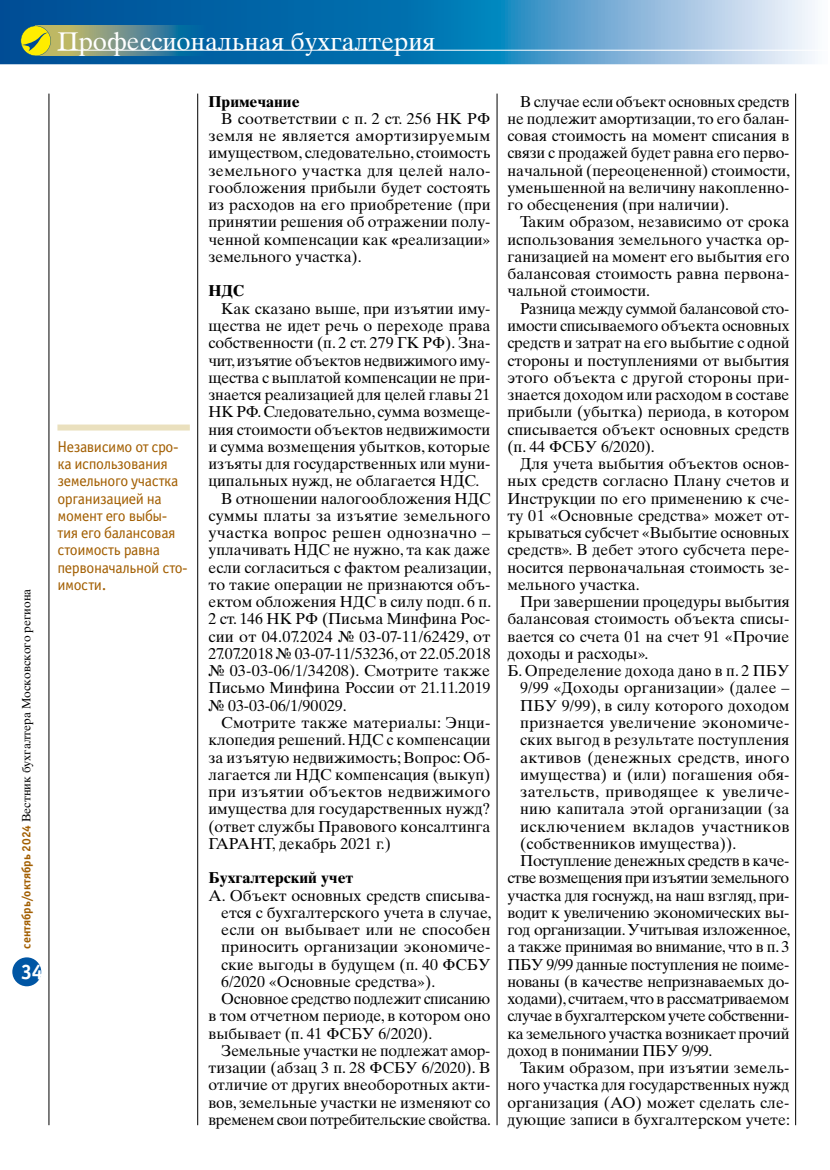
<style>
.page{position:relative;width:830px;height:1170px;background:#fff}
.page>*{position:absolute;margin:0;border:0;box-sizing:border-box;transform-origin:0 0}
.t1{font:25.5px "Times Ten Cyr Upright";color:#fff}
.t2{font:21px "Officina Sans Bold ITC";color:#fff}
.t3{font:15.75px/17.2px "Times Ten Cyr Upright";color:#000;text-align:justify}
.t4{font:15.75px "Times Ten Cyr Upright";letter-spacing:-.02em;color:#000}
.t5{font:15.75px/17.2px "Officina Sans Book ITC";letter-spacing:-.025em;color:#a25e00}
.t6{font:15.75px "Times Ten Cyr Upright";letter-spacing:.02em;color:#000}
.t7{font:15.75px "Times Ten Cyr Upright";letter-spacing:-.03em;color:#000}
.t8{font:15.75px "Times Ten Cyr Upright";letter-spacing:-.025em;color:#000}
.t9{font:700 15.75px "Times Ten Cyr";color:#000}
.t10{font:12px "Times Ten Cyr Upright";color:#000}
.s1{font-family:"Officina Sans Bold ITC";color:#a25e00}
.s2{font-family:"Futura Demi C"}
</style>
<div class="page">
<svg style="left:0;top:0;width:815px;height:64px;background:#408dbf"></svg>
<img style="left:51px;top:26px;width:154px;height:30px">
<svg style="left:21px;top:26px;width:30px;height:30px"></svg>
<div style="left:12px;top:957px;width:29px;height:29px;background:#0056a4;border-radius:50%"></div>
<hr style="left:57px;top:50px;width:772px;height:1px;background:#fff">
<div style="left:57px;top:424px;width:133px;height:6px;background:#eae0be"></div>
<hr style="left:49px;top:94px;width:1px;height:1031px;background:#000">
<hr style="left:197px;top:94px;width:1px;height:1031px;background:#000">
<hr style="left:496px;top:94px;width:1px;height:1031px;background:#000">
<hr style="left:795px;top:94px;width:1px;height:1031px;background:#000">
<h1 class="t1" style="left:57px;top:26px;width:379px">Профессиональная бухгалтерия</h1>
<p class="t10" style="left:19px;top:948px;width:362px;rotate:-90deg"><span class="s1">сентябрь/октябрь 2024</span> Вестник бухгалтера Московского региона</p>
<h2 class="t2" style="left:21px;top:957px;width:24px">34</h2>
<p class="t5" style="left:57px;top:437px;width:132px">Независимо от сро&shy;ка использования земельного участка организацией на момент его выбы&shy;тия его балансовая стоимость равна первоначальной сто&shy;имости.</p>
<p class="t9" style="left:208px;top:92px;width:93px">Примечание</p>
<p class="t3" style="left:208px;top:110px;width:283px;text-indent:13px">В соответствии с п. 2 ст. 256 НК РФ земля не является амортизируемым имуществом, следовательно, стоимость земельного участка для целей нало&shy;гообложения прибыли будет состоять из расходов на его приобретение (при принятии решения об отражении полу&shy;ченной компенсации как <span class="s2">«</span>реализации» земельного участка).</p>
<p class="t9" style="left:208px;top:282px;width:37px">НДС</p>
<p class="t3" style="left:221px;top:300px;width:270px">Как сказано выше, при изъятии иму-</p>
<p class="t3" style="left:208px;top:317px;width:283px">щества не идет речь о переходе права</p>
<p class="t3" style="left:208px;top:334px;width:283px">собственности (п. 2 ст. 279 ГК РФ). Зна-</p>
<p class="t3" style="left:208px;top:351px;width:283px">чит, изъятие объектов недвижимого иму-</p>
<p class="t3" style="left:208px;top:369px;width:283px">щества с выплатой компенсации не при-</p>
<p class="t3" style="left:208px;top:386px;width:283px">знается реализацией для целей главы 21</p>
<p class="t3" style="left:208px;top:403px;width:283px">НК РФ. Следовательно, сумма возмеще-</p>
<p class="t3" style="left:208px;top:420px;width:283px">ния стоимости объектов недвижимости</p>
<p class="t3" style="left:208px;top:438px;width:283px">и сумма возмещения убытков, которые</p>
<p class="t3" style="left:208px;top:455px;width:283px">изъяты для государственных или муни-</p>
<p class="t3" style="left:208px;top:472px;width:272px">ципальных нужд, не облагается НДС.</p>
<p class="t3" style="left:221px;top:489px;width:270px">В отношении налогообложения НДС</p>
<p class="t3" style="left:208px;top:507px;width:283px">суммы платы за изъятие земельного</p>
<p class="t6" style="left:208px;top:523px;width:283px">участка вопрос решен однозначно –</p>
<p class="t3" style="left:208px;top:541px;width:283px">уплачивать НДС не нужно, та как даже</p>
<p class="t3" style="left:208px;top:558px;width:284px">если согласиться с фактом реализации,</p>
<p class="t3" style="left:208px;top:576px;width:283px">то такие операции не признаются объ-</p>
<p class="t3" style="left:208px;top:593px;width:284px">ектом обложения НДС в силу подп. 6 п.</p>
<p class="t3" style="left:208px;top:610px;width:283px">2 ст. 146 НК РФ (Письма Минфина Рос-</p>
<p class="t3" style="left:208px;top:627px;width:283px">сии от 04.07.2024 № 03-07-11/62429, от</p>
<p class="t3" style="left:208px;top:645px;width:283px">27.07.2018 № 03-07-11/53236, от 22.05.2018</p>
<p class="t3" style="left:208px;top:662px;width:283px">№ 03-03-06/1/34208). Смотрите также</p>
<p class="t3" style="left:208px;top:679px;width:283px">Письмо Минфина России от 21.11.2019</p>
<p class="t3" style="left:208px;top:696px;width:140px">№ 03-03-06/1/90029.</p>
<p class="t3" style="left:221px;top:714px;width:270px">Смотрите также материалы: Энци-</p>
<p class="t3" style="left:208px;top:731px;width:283px">клопедия решений. НДС с компенсации</p>
<p class="t3" style="left:208px;top:748px;width:283px">за изъятую недвижимость; Вопрос: Об-</p>
<p class="t3" style="left:208px;top:765px;width:283px">лагается ли НДС компенсация (выкуп)</p>
<p class="t6" style="left:208px;top:782px;width:283px">при изъятии объектов недвижимого</p>
<p class="t3" style="left:208px;top:800px;width:283px">имущества для государственных нужд?</p>
<p class="t3" style="left:208px;top:817px;width:283px">(ответ службы Правового консалтинга</p>
<p class="t3" style="left:208px;top:834px;width:184px">ГАРАНТ, декабрь 2021 г.)</p>
<p class="t9" style="left:208px;top:868px;width:146px">Бухгалтерский учет</p>
<p class="t3" style="left:208px;top:886px;width:283px">А. Объект основных средств списыва-</p>
<p class="t3" style="left:221px;top:903px;width:271px">ется с бухгалтерского учета в случае,</p>
<p class="t3" style="left:221px;top:921px;width:270px">если он выбывает или не способен</p>
<p class="t3" style="left:221px;top:938px;width:270px">приносить организации экономиче-</p>
<p class="t3" style="left:221px;top:955px;width:270px">ские выгоды в будущем (п. 40 ФСБУ</p>
<p class="t3" style="left:221px;top:972px;width:215px">6/2020 «Основные средства»).</p>
<p class="t4" style="left:221px;top:989px;width:270px">Основное средство подлежит списанию</p>
<p class="t3" style="left:208px;top:1007px;width:283px">в том отчетном периоде, в котором оно</p>
<p class="t3" style="left:208px;top:1024px;width:225px">выбывает (п. 41 ФСБУ 6/2020).</p>
<p class="t3" style="left:221px;top:1041px;width:270px">Земельные участки не подлежат амор-</p>
<p class="t3" style="left:208px;top:1059px;width:283px">тизации (абзац 3 п. 28 ФСБУ 6/2020). В</p>
<p class="t3" style="left:208px;top:1076px;width:283px">отличие от других внеоборотных акти-</p>
<p class="t3" style="left:208px;top:1093px;width:283px">вов, земельные участки не изменяют со</p>
<p class="t4" style="left:208px;top:1110px;width:284px">временем свои потребительские свойства.</p>
<p class="t3" style="left:507px;top:93px;width:284px;text-indent:13px">В случае если объект основных средств не подлежит амортизации, то его балан&shy;совая стоимость на момент списания в связи с продажей будет равна его перво&shy;начальной (переоцененной) стоимости, уменьшенной на величину накопленно&shy;го обесценения (при наличии).</p>
<p class="t3" style="left:507px;top:213px;width:283px;text-indent:13px">Таким образом, независимо от срока использования земельного участка ор&shy;ганизацией на момент его выбытия его балансовая стоимость равна первона&shy;чальной стоимости.</p>
<p class="t3" style="left:507px;top:300px;width:283px;text-indent:13px">Разница между суммой балансовой сто&shy;имости списываемого объекта основных средств и затрат на его выбытие с одной стороны и поступлениями от выбытия этого объекта с другой стороны при&shy;знается доходом или расходом в составе прибыли (убытка) периода, в котором списывается объект основных средств (п. 44 ФСБУ 6/2020).</p>
<p class="t3" style="left:507px;top:455px;width:283px;text-indent:13px">Для учета выбытия объектов основ&shy;ных средств согласно Плану счетов и Инструкции по его применению к сче&shy;ту 01 «Основные средства» может от&shy;крываться субсчет «Выбытие основных средств». В дебет этого субсчета пере&shy;носится первоначальная стоимость зе&shy;мельного участка.</p>
<p class="t3" style="left:520px;top:593px;width:271px">При завершении процедуры выбытия</p>
<p class="t3" style="left:507px;top:610px;width:283px">балансовая стоимость объекта списы-</p>
<p class="t3" style="left:507px;top:627px;width:283px">вается со счета 01 на счет 91 «Прочие</p>
<p class="t3" style="left:507px;top:645px;width:142px">доходы и расходы».</p>
<p class="t3" style="left:507px;top:662px;width:283px">Б. Определение дохода дано в п. 2 ПБУ</p>
<p class="t3" style="left:520px;top:679px;width:270px">9/99 «Доходы организации» (далее –</p>
<p class="t3" style="left:520px;top:696px;width:270px">ПБУ 9/99), в силу которого доходом</p>
<p class="t3" style="left:520px;top:714px;width:270px">признается увеличение экономиче-</p>
<p class="t3" style="left:520px;top:731px;width:270px">ских выгод в результате поступления</p>
<p class="t3" style="left:520px;top:748px;width:270px">активов (денежных средств, иного</p>
<p class="t3" style="left:520px;top:765px;width:270px">имущества) и (или) погашения обя-</p>
<p class="t6" style="left:520px;top:782px;width:270px">зательств, приводящее к увеличе-</p>
<p class="t3" style="left:520px;top:800px;width:270px">нию капитала этой организации (за</p>
<p class="t6" style="left:520px;top:817px;width:270px">исключением вкладов участников</p>
<p class="t3" style="left:520px;top:834px;width:217px">(собственников имущества)).</p>
<p class="t4" style="left:520px;top:851px;width:270px">Поступление денежных средств в каче-</p>
<p class="t7" style="left:507px;top:868px;width:283px">стве возмещения при изъятии земельного</p>
<p class="t4" style="left:507px;top:886px;width:283px">участка для госнужд, на наш взгляд, при-</p>
<p class="t4" style="left:507px;top:903px;width:283px">водит к увеличению экономических вы-</p>
<p class="t4" style="left:507px;top:920px;width:284px">год организации. Учитывая изложенное,</p>
<p class="t4" style="left:507px;top:937px;width:283px">а также принимая во внимание, что в п. 3</p>
<p class="t4" style="left:507px;top:955px;width:283px">ПБУ 9/99 данные поступления не поиме-</p>
<p class="t4" style="left:507px;top:972px;width:283px">нованы (в качестве непризнаваемых до-</p>
<p class="t8" style="left:507px;top:989px;width:283px">ходами), считаем, что в рассматриваемом</p>
<p class="t7" style="left:507px;top:1006px;width:283px">случае в бухгалтерском учете собственни-</p>
<p class="t4" style="left:507px;top:1024px;width:283px">ка земельного участка возникает прочий</p>
<p class="t4" style="left:507px;top:1041px;width:206px">доход в понимании ПБУ 9/99.</p>
<p class="t3" style="left:520px;top:1059px;width:270px">Таким образом, при изъятии земель-</p>
<p class="t3" style="left:507px;top:1076px;width:283px">ного участка для государственных нужд</p>
<p class="t3" style="left:507px;top:1093px;width:283px">организация (АО) может сделать сле-</p>
<p class="t3" style="left:507px;top:1110px;width:284px">дующие записи в бухгалтерском учете:</p>
</div>
